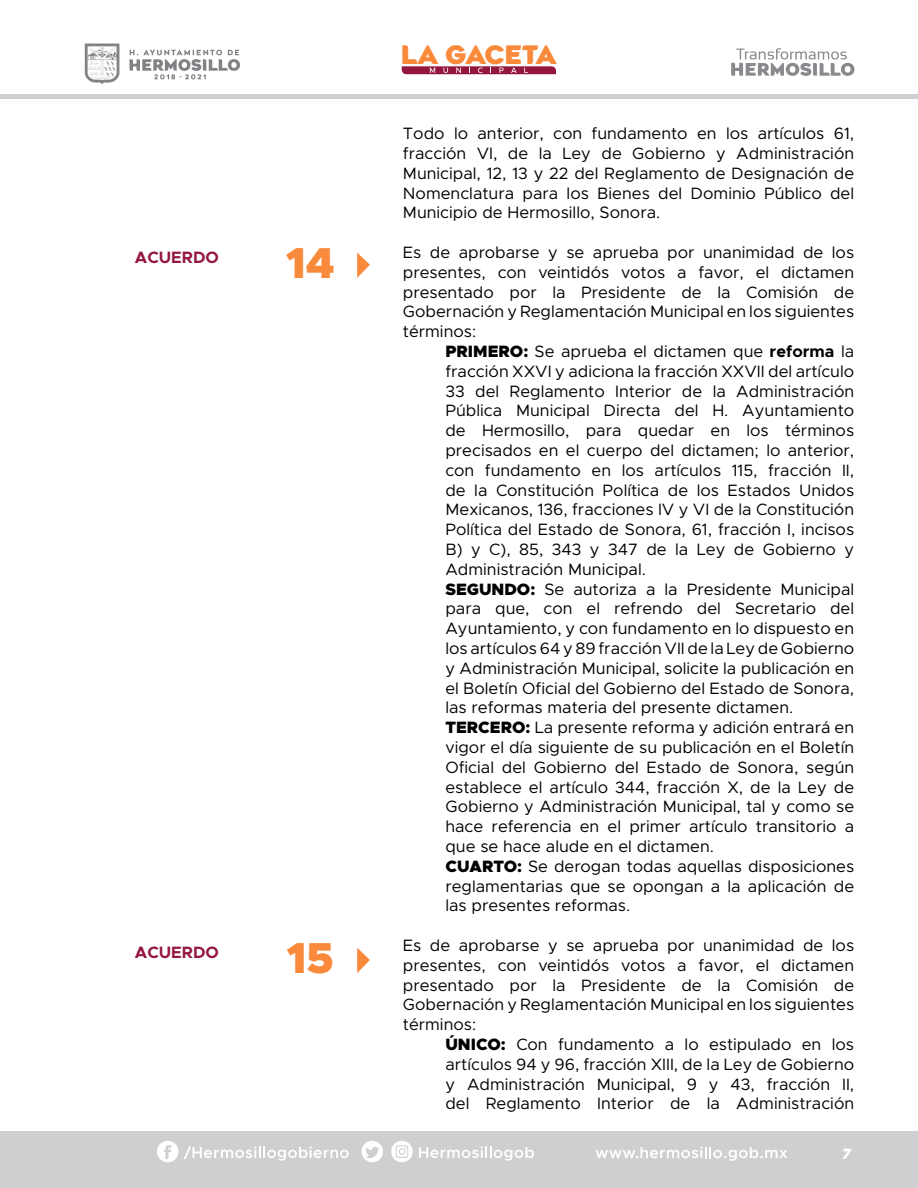
<style>
.page{position:relative;width:918px;height:1188px;background:#fff}
.page>*{position:absolute;margin:0;border:0;box-sizing:border-box;transform-origin:0 0}
.t1{font:900 43.5px "Metropolis";color:#fa8a3b}
.t2{font:900 25.35px "Agenor";letter-spacing:-.025em;color:#fa8a3b}
.t3{font:16.5px/19.8px "Metropolis";color:#000;text-align:justify}
.t4{font:700 16.5px "Metropolis";color:#94173e}
.t5{font:italic 900 15px "Metropolis";color:#fff;scale:.94 1}
.s1{font-weight:900}
.s2{font-weight:800}
.s3{font-weight:700}
</style>
<div class="page">
<div style="left:0;top:1132px;width:918px;height:56px;background:#cfcfd1"></div>
<div style="left:0;top:94px;width:918px;height:5px;background:#cfcfd1"></div>
<svg style="left:129px;top:50px;width:111px;height:29px"></svg>
<svg style="left:85px;top:44px;width:34px;height:40px"></svg>
<svg style="left:391px;top:1141px;width:22px;height:21px"></svg>
<svg style="left:157px;top:1141px;width:21px;height:21px"></svg>
<svg style="left:362px;top:1141px;width:21px;height:21px"></svg>
<svg style="left:184px;top:1146px;width:165px;height:15px"></svg>
<svg style="left:419px;top:1146px;width:115px;height:15px"></svg>
<svg style="left:596px;top:1147px;width:191px;height:14px"></svg>
<svg style="left:402px;top:66px;width:154px;height:8px"></svg>
<svg style="left:731px;top:48px;width:123px;height:28px"></svg>
<svg style="left:357px;top:948px;width:13px;height:25px"></svg>
<svg style="left:357px;top:253px;width:13px;height:25px"></svg>
<p class="t4" style="left:135px;top:247px;width:86px">ACUERDO</p>
<h1 class="t1" style="left:286px;top:235px;width:50px">14</h1>
<p class="t4" style="left:135px;top:942px;width:86px">ACUERDO</p>
<h1 class="t1" style="left:287px;top:930px;width:49px">15</h1>
<h2 class="t2" style="left:401px;top:38px;width:157px">LA GACETA</h2>
<p class="t3" style="left:403px;top:124px;width:453px">Todo lo anterior, con fundamento en los artículos 61, fracción VI, de la Ley de Gobierno y Administración Municipal, 12, 13 y 22 del Reglamento de Designación de Nomenclatura para los Bienes del Dominio Público del Municipio de Hermosillo, Sonora.</p>
<p class="t3" style="left:403px;top:242px;width:453px">Es de aprobarse y se aprueba por unanimidad de los presentes, con veintidós votos a favor, el dictamen presentado por la Presidente de la Comisión de Gobernación y Reglamentación Municipal en los siguientes términos:</p>
<p class="t3" style="left:445px;top:341px;width:410px;text-align:left"><span class="s1">PRIMERO</span><span class="s2">:</span> Se aprueba el dictamen que <span class="s3">reforma</span> la fracción XXVI y adiciona la fracción XXVII del artículo 33 del Reglamento Interior de la Administración Pública Municipal Directa del H. Ayuntamiento de Hermosillo, para quedar en los términos precisados en el cuerpo del dictamen; lo anterior, con fundamento en los artículos 115, fracción II, de la Constitución Política de los Estados Unidos Mexicanos, 136, fracciones IV y VI de la Constitución Política del Estado de Sonora, 61, fracción I, incisos B) y C), 85, 343 y 347 de la Ley de Gobierno y Administración Municipal.<br><span class="s1">SEGUNDO</span><span class="s2">:</span> Se autoriza a la Presidente Municipal para que, con el refrendo del Secretario del Ayuntamiento, y con fundamento en lo dispuesto en los artículos 64 y 89 fracción VII de la Ley de Gobierno y Administración Municipal, solicite la publicación en el Boletín Oficial del Gobierno del Estado de Sonora, las reformas materia del presente dictamen.<br><span class="s1">TERCERO</span><span class="s2">:</span> La presente reforma y adición entrará en vigor el día siguiente de su publicación en el Boletín Oficial del Gobierno del Estado de Sonora, según establece el artículo 344, fracción X, de la Ley de Gobierno y Administración Municipal, tal y como se hace referencia en el primer artículo transitorio a que se hace alude en el dictamen.<br><span class="s1">CUARTO</span><span class="s2">:</span> Se derogan todas aquellas disposiciones reglamentarias que se opongan a la aplicación de las presentes reformas.</p>
<p class="t3" style="left:403px;top:935px;width:453px">Es de aprobarse y se aprueba por unanimidad de los presentes, con veintidós votos a favor, el dictamen presentado por la Presidente de la Comisión de Gobernación y Reglamentación Municipal en los siguientes términos:</p>
<p class="t3" style="left:445px;top:1034px;width:410px"><span class="s1">ÚNICO</span><span class="s2">:</span> Con fundamento a lo estipulado en los artículos 94 y 96, fracción XIII, de la Ley de Gobierno y Administración Municipal, 9 y 43, fracción II, del Reglamento Interior de la Administración</p>
<p class="t5" style="left:841px;top:1144px;width:15px">7</p>
</div>
